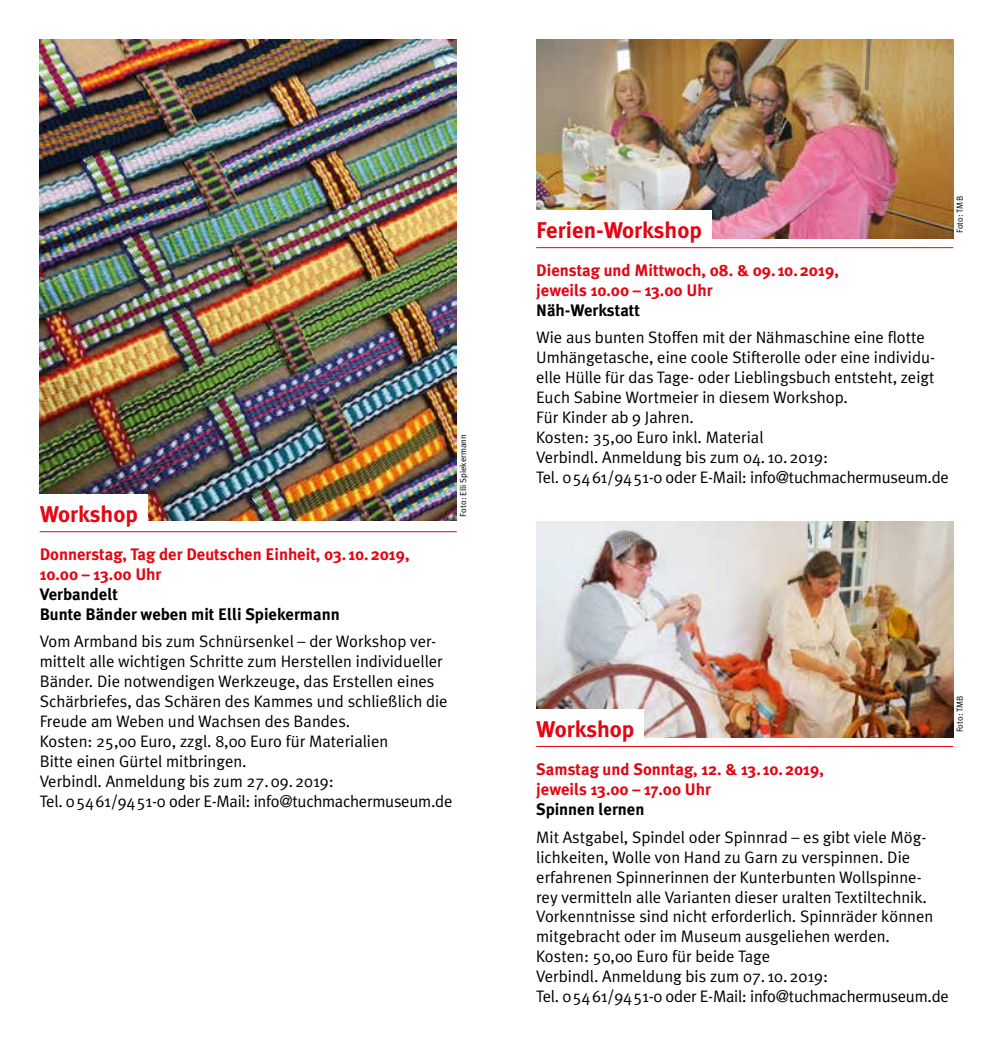
<style>
.page{position:relative;width:993px;height:1042px;background:#fff}
.page>*{position:absolute;margin:0;border:0;box-sizing:border-box;transform-origin:0 0}
.t1{font:700 22.75px "Meta Plus";color:#e30613}
.t2{font:16.62px/19.9px "Meta Plus Normal";color:#000}
.t3{font:700 16.62px/19.9px "Meta Plus";color:#e30613}
.t4{font:700 16.62px/19.9px "Meta Plus";color:#000}
.t5{font:8.75px "Meta Plus Normal";color:#000}
</style>
<div class="page">
<img style="left:536px;top:521px;width:416px;height:216px">
<div style="left:496px;top:709px;width:148px;height:38px;background:#fff"></div>
<hr style="left:536px;top:746px;width:416px;height:1px;background:#e30613">
<img style="left:40px;top:40px;width:416px;height:481px">
<div style="left:0;top:494px;width:148px;height:38px;background:#fff"></div>
<hr style="left:40px;top:531px;width:416px;height:1px;background:#e30613">
<img style="left:536px;top:40px;width:416px;height:198px">
<div style="left:496px;top:210px;width:215px;height:38px;background:#fff"></div>
<hr style="left:536px;top:247px;width:416px;height:1px;background:#e30613">
<h1 class="t1" style="left:40px;top:501px;width:99px">Workshop</h1>
<p class="t5" style="left:458px;top:516px;width:84px;rotate:-90deg">Foto: Elli Spiekermann</p>
<p class="t3" style="left:40px;top:544px;width:371px">Donnerstag, Tag der Deutschen Einheit, 03. 10.2019,<br>10.00 – 13.00 Uhr</p>
<p class="t4" style="left:40px;top:584px;width:301px">Verbandelt<br>Bunte Bänder weben mit Elli Spiekermann</p>
<p class="t2" style="left:40px;top:631px;width:414px">Vom Armband bis zum Schnürsenkel – der Workshop ver&shy;mittelt alle wichtigen Schritte zum Herstellen individueller Bänder. Die notwendigen Werkzeuge, das Erstellen eines Schärbriefes, das Schären des Kammes und schließlich die Freude am Weben und Wachsen des Bandes.<br>Kosten: 25,00 Euro, zzgl. 8,00 Euro für Materialien<br>Bitte einen Gürtel mitbringen.<br>Verbindl. Anmeldung bis zum 27.09.2019:<br>Tel. 05461/9451-0 oder E-Mail: info@tuchmachermuseum.de</p>
<h1 class="t1" style="left:536px;top:217px;width:167px">Ferien-Workshop</h1>
<p class="t3" style="left:536px;top:260px;width:304px">Dienstag und Mittwoch, 08. &amp; 09. 10.2019, jeweils 10.00 – 13.00 Uhr</p>
<p class="t4" style="left:536px;top:300px;width:105px">Näh-Werkstatt</p>
<p class="t2" style="left:536px;top:327px;width:414px">Wie aus bunten Stoffen mit der Nähmaschine eine flotte Umhängetasche, eine coole Stifterolle oder eine individu&shy;elle Hülle für das Tage- oder Lieblingsbuch entsteht, zeigt Euch Sabine Wortmeier in diesem Workshop.<br>Für Kinder ab 9 Jahren.<br>Kosten: 35,00 Euro inkl. Material<br>Verbindl. Anmeldung bis zum 04. 10.2019:<br>Tel. 05461/9451-0 oder E-Mail: info@tuchmachermuseum.de</p>
<p class="t5" style="left:954px;top:233px;width:38px;rotate:-90deg">Foto: TMB</p>
<h1 class="t1" style="left:536px;top:716px;width:99px">Workshop</h1>
<p class="t3" style="left:536px;top:759px;width:289px">Samstag und Sonntag, 12. &amp; 13. 10.2019, jeweils 13.00 – 17.00 Uhr</p>
<p class="t4" style="left:536px;top:799px;width:110px">Spinnen lernen</p>
<p class="t2" style="left:536px;top:827px;width:414px">Mit Astgabel, Spindel oder Spinnrad – es gibt viele Mög&shy;lichkeiten, Wolle von Hand zu Garn zu verspinnen. Die erfahrenen Spinnerinnen der Kunterbunten Wollspinne-<br>rey vermitteln alle Varianten dieser uralten Textiltechnik.<br>Vorkenntnisse sind nicht erforderlich. Spinnräder können mitgebracht oder im Museum ausgeliehen werden.<br>Kosten: 50,00 Euro für beide Tage<br>Verbindl. Anmeldung bis zum 07. 10.2019:<br>Tel. 05461/9451-0 oder E-Mail: info@tuchmachermuseum.de</p>
<p class="t5" style="left:954px;top:732px;width:38px;rotate:-90deg">Foto: TMB</p>
</div>
